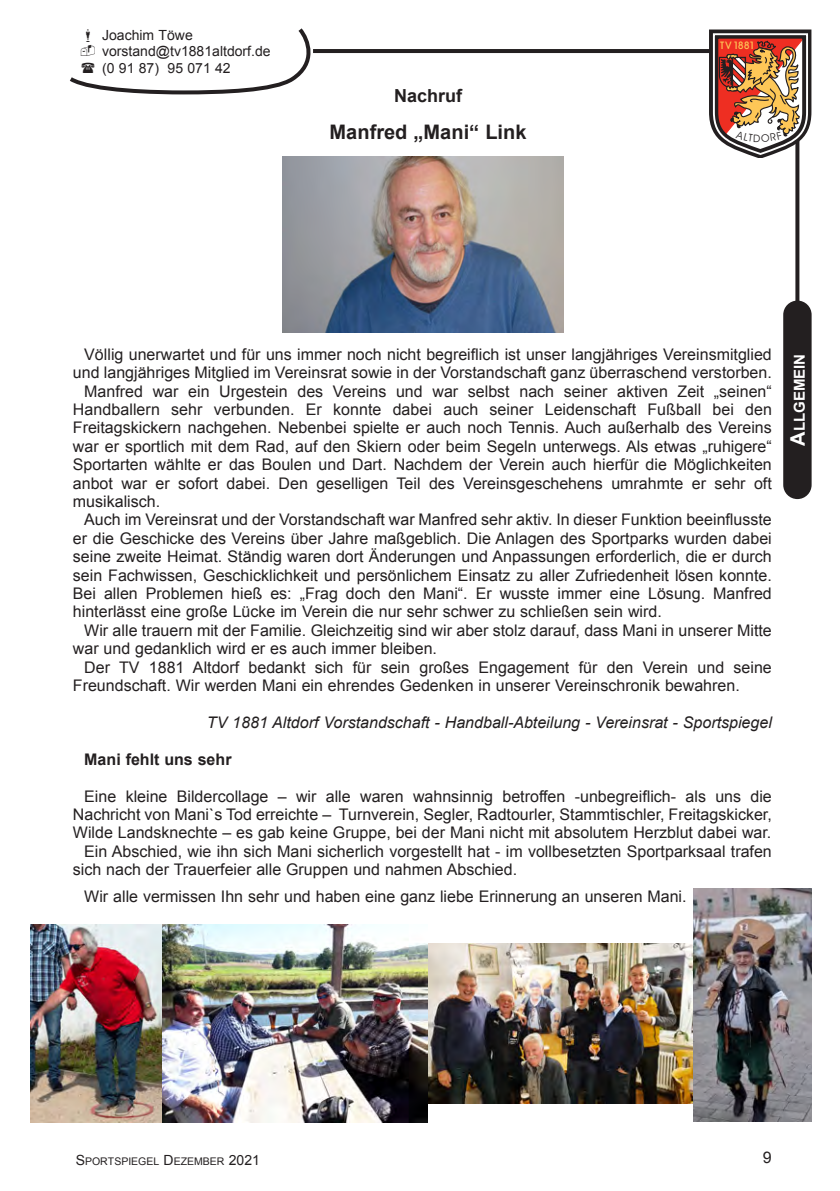
<style>
.page{position:relative;width:840px;height:1191px;background:#fff}
.page>*{position:absolute;margin:0;border:0;box-sizing:border-box;transform-origin:0 0}
.Text{font:700 20px "Arial";color:#231f20}
.Text-2{font:700 18px "Arial";color:#231f20}
.Text-3{font:16px/18.4px "Arial";color:#231f20;text-align:justify}
.Text-4{font:italic 16px "Arial";color:#231f20}
.Text-5{font:700 16px "Arial";color:#231f20}
.t1{font:700 15px "Arial";color:#fff}
.t2{font:14px/16.8px "Arial";color:#231f20}
.t3{font:10.4px "Arial";color:#231f20}
.t4{font:10.4px "Avant Garde Md BT";color:#fec757}
.s1{font-size:20px}
.s2{font-size:14px}
</style>
<div class="page">
<div style="left:782px;top:300px;width:29px;height:199px;background:#231f20;border-radius:14px"></div>
<hr style="left:313px;top:49px;width:398px;height:4px;background:#231f20">
<svg style="left:795px;top:157px;width:4px;height:144px"></svg>
<img style="left:282px;top:157px;width:281px;height:176px">
<img style="left:427px;top:944px;width:266px;height:159px">
<img style="left:693px;top:888px;width:118px;height:233px">
<img style="left:30px;top:924px;width:397px;height:199px">
<svg style="left:70px;top:28px;width:244px;height:67px"></svg>
<svg style="left:709px;top:29px;width:102px;height:128px"></svg>
<p class="t2" style="left:102px;top:26px;width:170px">Joachim Töwe vorstand@tv1881altdorf.de (0 91 87) 95 071 42</p>
<p class="Text-2" style="left:394px;top:84px;width:70px">Nachruf</p>
<p class="Text" style="left:329px;top:119px;width:198px">Manfred „Mani“ Link</p>
<p class="t4" style="left:719px;top:39px;width:36px">T V 1881</p>
<p class="Text-3" style="left:73px;top:345px;width:700px;text-align:right">Völlig unerwartet und für uns immer noch nicht begreiflich ist unser langjähriges Vereinsmitglied und langjähriges Mitglied im Vereinsrat sowie in der Vorstandschaft ganz überraschend verstorben.</p>
<p class="Text-3" style="left:73px;top:382px;width:700px;text-indent:11px">Manfred war ein Urgestein des Vereins und war selbst nach seiner aktiven Zeit „seinen“ Handballern sehr verbunden. Er konnte dabei auch seiner Leidenschaft Fußball bei den Freitagskickern nachgehen. Nebenbei spielte er auch noch Tennis. Auch außerhalb des Vereins war er sportlich mit dem Rad, auf den Skiern oder beim Segeln unterwegs. Als etwas „ruhigere“ Sportarten wählte er das Boulen und Dart. Nachdem der Verein auch hierfür die Möglichkeiten anbot war er sofort dabei. Den geselligen Teil des Vereinsgeschehens umrahmte er sehr oft musikalisch.</p>
<p class="Text-3" style="left:73px;top:511px;width:700px;text-indent:11px">Auch im Vereinsrat und der Vorstandschaft war Manfred sehr aktiv. In dieser Funktion beeinflusste er die Geschicke des Vereins über Jahre maßgeblich. Die Anlagen des Sportparks wurden dabei seine zweite Heimat. Ständig waren dort Änderungen und Anpassungen erforderlich, die er durch sein Fachwissen, Geschicklichkeit und persönlichem Einsatz zu aller Zufriedenheit lösen konnte.<br>Bei allen Problemen hieß es: „Frag doch den Mani“. Er wusste immer eine Lösung. Manfred hinterlässt eine große Lücke im Verein die nur sehr schwer zu schließen sein wird.</p>
<p class="Text-3" style="left:73px;top:621px;width:700px;text-indent:11px">Wir alle trauern mit der Familie. Gleichzeitig sind wir aber stolz darauf, dass Mani in unserer Mitte war und gedanklich wird er es auch immer bleiben.</p>
<p class="Text-3" style="left:73px;top:658px;width:700px;text-indent:11px">Der TV 1881 Altdorf bedankt sich für sein großes Engagement für den Verein und seine<br>Freundschaft. Wir werden Mani ein ehrendes Gedenken in unserer Vereinschronik bewahren.</p>
<p class="Text-4" style="left:207px;top:712px;width:566px">TV 1881 Altdorf Vorstandschaft - Handball-Abteilung - Vereinsrat - Sportspiegel</p>
<p class="Text-5" style="left:84px;top:748px;width:149px">Mani fehlt uns sehr</p>
<p class="Text-3" style="left:73px;top:787px;width:700px;text-indent:11px">Eine kleine Bildercollage – wir alle waren wahnsinnig betroffen -unbegreiflich- als uns die Nachricht von Mani`s Tod erreichte – Turnverein, Segler, Radtourler, Stammtischler, Freitagskicker, Wilde Landsknechte – es gab keine Gruppe, bei der Mani nicht mit absolutem Herzblut dabei war.</p>
<p class="Text-3" style="left:73px;top:842px;width:700px;text-indent:11px">Ein Abschied, wie ihn sich Mani sicherlich vorgestellt hat - im vollbesetzten Sportparksaal trafen sich nach der Trauerfeier alle Gruppen und nahmen Abschied.</p>
<p class="Text-3" style="left:84px;top:887px;width:603px">Wir alle vermissen Ihn sehr und haben eine ganz liebe Erinnerung an unseren Mani.</p>
<p class="t1" style="left:789px;top:446px;width:93px;rotate:-90deg"><span class="s1">A</span>llgemein</p>
<p class="t3" style="left:76px;top:1155px;width:186px"><span class="s2">S</span>PORTSPIEGEL <span class="s2">D</span>EZEMBER <span class="s2">2021</span></p>
<p class="Text-3" style="left:762px;top:1148px;width:10px">9</p>
</div>
